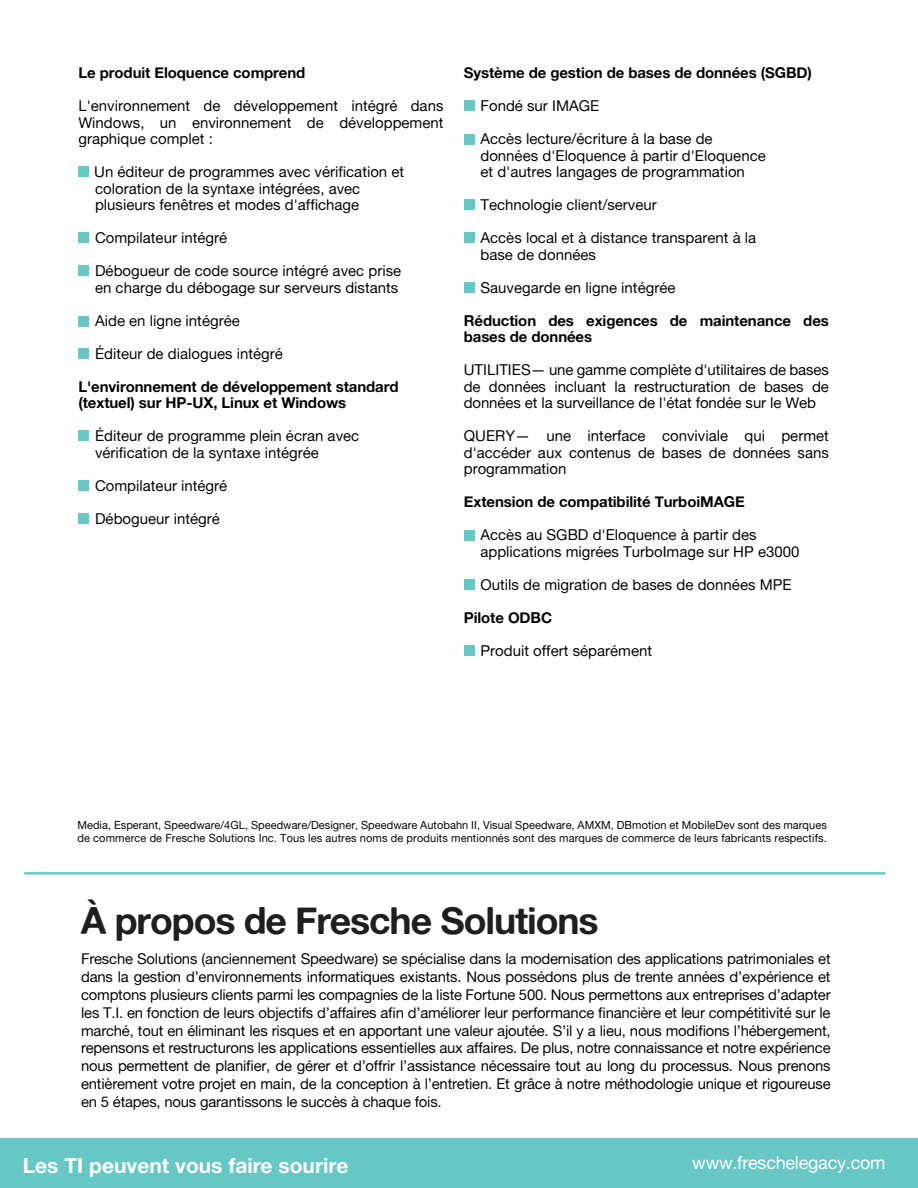
<style>
.page{position:relative;width:918px;height:1188px;background:#fff}
.page>*{position:absolute;margin:0;border:0;box-sizing:border-box;transform-origin:0 0}
.t1{font:37.5px "Alte Haas Grotesk Bold";letter-spacing:-.03em;color:#211e1e}
.t2{font:21px "Alte Haas Grotesk Bold";color:#fff}
.t3{font:18px "Alte Haas Grotesk";letter-spacing:-.015em;color:#fff}
.t4{font:15px/16.5px "Alte Haas Grotesk";color:#050504}
.t5{font:15px/16.5px "Alte Haas Grotesk Bold";letter-spacing:-.005em;color:#050504}
.t6{font:14.85px/17.9px "Alte Haas Grotesk";letter-spacing:-.015em;color:#050504;text-align:justify}
.t7{font:11.25px/13.5px "Alte Haas Grotesk";letter-spacing:.01em;color:#050504}
</style>
<div class="page">
<div style="left:0;top:1139px;width:918px;height:49px;background:#66c7c5"></div>
<div style="left:78px;top:167px;width:10px;height:10px;background:#66c7c5"></div>
<div style="left:78px;top:348px;width:10px;height:11px;background:#66c7c5"></div>
<div style="left:78px;top:316px;width:10px;height:11px;background:#66c7c5"></div>
<div style="left:78px;top:266px;width:10px;height:10px;background:#66c7c5"></div>
<div style="left:78px;top:233px;width:10px;height:10px;background:#66c7c5"></div>
<div style="left:78px;top:513px;width:10px;height:11px;background:#66c7c5"></div>
<div style="left:78px;top:430px;width:10px;height:11px;background:#66c7c5"></div>
<div style="left:78px;top:480px;width:10px;height:10px;background:#66c7c5"></div>
<div style="left:464px;top:134px;width:11px;height:10px;background:#66c7c5"></div>
<div style="left:464px;top:100px;width:11px;height:11px;background:#66c7c5"></div>
<div style="left:464px;top:530px;width:11px;height:10px;background:#66c7c5"></div>
<div style="left:464px;top:579px;width:11px;height:10px;background:#66c7c5"></div>
<div style="left:464px;top:645px;width:11px;height:10px;background:#66c7c5"></div>
<div style="left:464px;top:199px;width:11px;height:11px;background:#66c7c5"></div>
<div style="left:464px;top:232px;width:11px;height:11px;background:#66c7c5"></div>
<div style="left:464px;top:282px;width:11px;height:10px;background:#66c7c5"></div>
<hr style="left:24px;top:872px;width:862px;height:3px;background:#66c7c5">
<p class="t5" style="left:78px;top:64px;width:229px">Le produit Eloquence comprend</p>
<p class="t4" style="left:78px;top:97px;width:367px;text-align:justify">L'environnement de développement intégré dans Windows, un environnement de développement graphique complet :</p>
<p class="t4" style="left:95px;top:163px;width:311px;text-indent:-17px">• Un éditeur de programmes avec vérification et coloration de la syntaxe intégrées, avec plusieurs fenêtres et modes d'affichage</p>
<p class="t4" style="left:95px;top:229px;width:134px">Compilateur intégré</p>
<p class="t4" style="left:95px;top:262px;width:308px">Débogueur de code source intégré avec prise en charge du débogage sur serveurs distants</p>
<p class="t4" style="left:95px;top:312px;width:146px">Aide en ligne intégrée</p>
<p class="t4" style="left:95px;top:345px;width:189px">Éditeur de dialogues intégré</p>
<p class="t5" style="left:78px;top:378px;width:322px">L'environnement de développement standard (textuel) sur HP-UX, Linux et Windows</p>
<p class="t4" style="left:95px;top:427px;width:266px">Éditeur de programme plein écran avec vérification de la syntaxe intégrée</p>
<p class="t4" style="left:95px;top:477px;width:134px">Compilateur intégré</p>
<p class="t4" style="left:95px;top:510px;width:126px">Débogueur intégré</p>
<p class="t5" style="left:464px;top:64px;width:350px">Système de gestion de bases de données (SGBD)</p>
<p class="t4" style="left:480px;top:97px;width:120px">Fondé sur IMAGE</p>
<p class="t4" style="left:480px;top:130px;width:287px">Accès lecture/écriture à la base de données d'Eloquence à partir d'Eloquence et d'autres langages de programmation</p>
<p class="t4" style="left:480px;top:196px;width:178px">Technologie client/serveur</p>
<p class="t4" style="left:480px;top:229px;width:277px">Accès local et à distance transparent à la base de données</p>
<p class="t4" style="left:480px;top:279px;width:197px">Sauvegarde en ligne intégrée</p>
<p class="t5" style="left:464px;top:312px;width:367px">Réduction des exigences de maintenance des bases de données</p>
<p class="t4" style="left:464px;top:361px;width:367px;text-align:justify">UTILITIES— une gamme complète d'utilitaires de bases de données incluant la restructuration de bases de données et la surveillance de l'état fondée sur le Web</p>
<p class="t4" style="left:464px;top:427px;width:367px;text-align:justify">QUERY— une interface conviviale qui permet d'accéder aux contenus de bases de données sans programmation</p>
<p class="t5" style="left:464px;top:493px;width:283px">Extension de compatibilité TurboiMAGE</p>
<p class="t4" style="left:480px;top:526px;width:320px">Accès au SGBD d'Eloquence à partir des applications migrées TurboImage sur HP e3000</p>
<p class="t4" style="left:480px;top:576px;width:313px">Outils de migration de bases de données MPE</p>
<p class="t5" style="left:464px;top:609px;width:90px">Pilote ODBC</p>
<p class="t4" style="left:480px;top:642px;width:173px">Produit offert séparément</p>
<p class="t7" style="left:77px;top:818px;width:751px">Media, Esperant, Speedware/4GL, Speedware/Designer, Speedware Autobahn II, Visual Speedware, AMXM, DBmotion et MobileDev sont des marques de commerce de Fresche Solutions Inc. Tous les autres noms de produits mentionnés sont des marques de commerce de leurs fabricants respectifs.</p>
<h1 class="t1" style="left:81px;top:898px;width:519px">À propos de Fresche Solutions</h1>
<p class="t6" style="left:81px;top:950px;width:751px">Fresche Solutions (anciennement Speedware) se spécialise dans la modernisation des applications patrimoniales et dans la gestion d’environnements informatiques existants. Nous possédons plus de trente années d’expérience et comptons plusieurs clients parmi les compagnies de la liste Fortune 500. Nous permettons aux entreprises d’adapter les T.I. en fonction de leurs objectifs d’affaires afin d’améliorer leur performance financière et leur compétitivité sur le marché, tout en éliminant les risques et en apportant une valeur ajoutée. S’il y a lieu, nous modifions l’hébergement, repensons et restructurons les applications essentielles aux affaires. De plus, notre connaissance et notre expérience nous permettent de planifier, de gérer et d’offrir l’assistance nécessaire tout au long du processus. Nous prenons entièrement votre projet en main, de la conception à l’entretien. Et grâce à notre méthodologie unique et rigoureuse en 5 étapes, nous garantissons le succès à chaque fois.</p>
<h2 class="t2" style="left:23px;top:1152px;width:327px">Les TI peuvent vous faire sourire</h2>
<p class="t3" style="left:692px;top:1152px;width:195px">www.freschelegacy.com</p>
</div>
